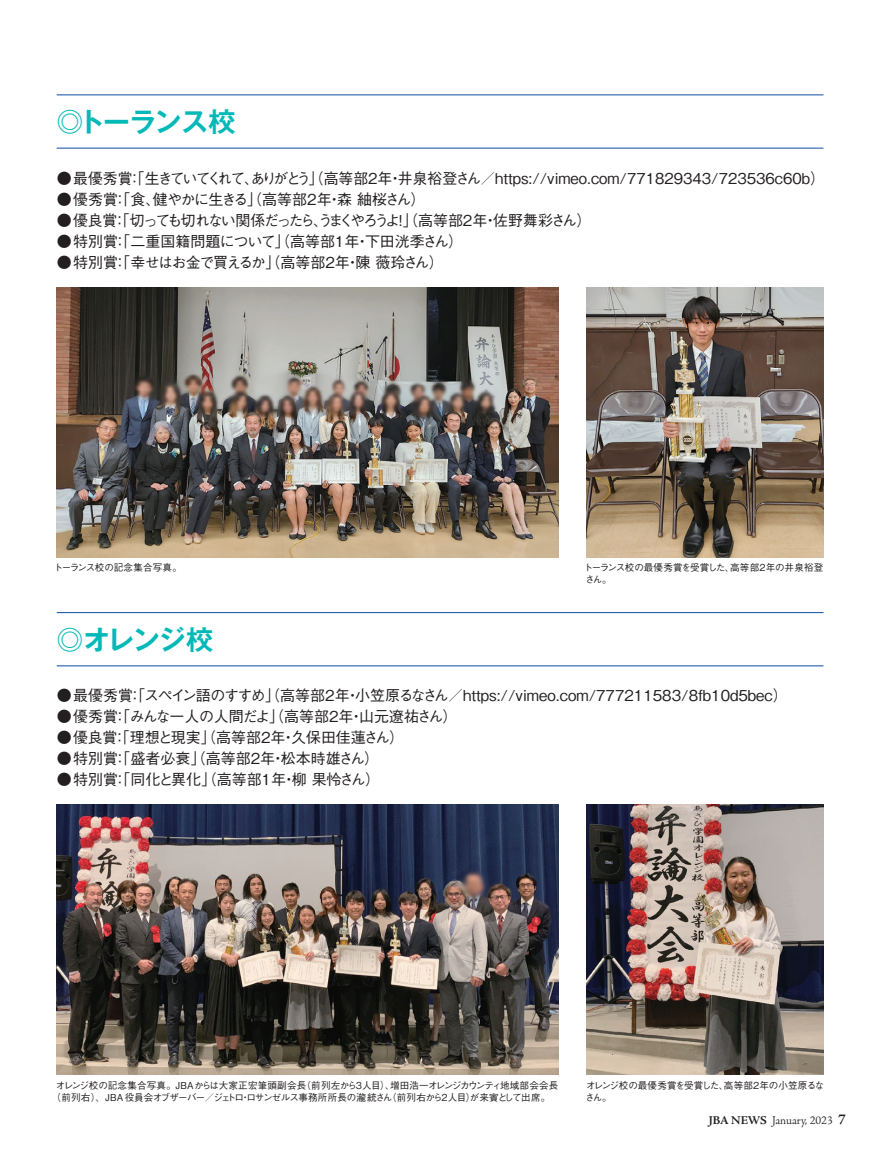
<style>
.page{position:relative;width:891px;height:1161px;background:#fff}
.page>*{position:absolute;margin:0;border:0;box-sizing:border-box;transform-origin:0 0}
.t1{font:700 27px "Gothic MB101 Pro De";letter-spacing:-.045em;color:#03b9b8}
.t2{font:500 15px "Gothic BBB Pro";color:#231f20}
.t3{font:500 15px "Gothic BBB Pro";letter-spacing:-.135em;color:#231f20}
.t4{font:500 15px "Gothic BBB Pro";letter-spacing:-.03em;color:#231f20}
.t5{font:500 15px "Gothic BBB Pro";letter-spacing:-.1em;color:#231f20}
.t6{font:500 15px "Gothic BBB Pro";letter-spacing:-.095em;color:#231f20}
.t7{font:300 12px "Adobe Jenson Pro";color:#231f20}
.t8{font:500 9.6px/12px "Gothic BBB Pro";letter-spacing:-.02em;color:#231f20}
.s1{font-weight:700}
.s2{font-weight:700;font-size:15px}
</style>
<div class="page">
<img style="left:587px;top:287px;width:237px;height:270px">
<img style="left:587px;top:805px;width:237px;height:270px">
<img style="left:57px;top:287px;width:501px;height:270px">
<img style="left:57px;top:805px;width:501px;height:270px">
<hr style="left:57px;top:94px;width:767px;height:1px;background:#0d4da1">
<hr style="left:57px;top:612px;width:767px;height:1px;background:#0d4da1">
<hr style="left:57px;top:148px;width:767px;height:1px;background:#0d4da1">
<hr style="left:57px;top:665px;width:767px;height:1px;background:#0d4da1">
<h1 class="t1" style="left:57px;top:99px;width:180px">◎トーランス校</h1>
<p class="t2" style="left:57px;top:166px;width:770px">● 最優秀賞：「生きていてくれて、ありがとう」（高等部２年・井泉裕登さん／https://vimeo.com/771829343/723536c60b）</p>
<p class="t6" style="left:57px;top:187px;width:370px">● 優秀賞：「食、健やかに生きる」（高等部２年・森 紬桜さん）</p>
<p class="t3" style="left:57px;top:208px;width:536px">● 優良賞：「切っても切れない関係だったら、うまくやろうよ！」（高等部２年・佐野舞彩さん）</p>
<p class="t2" style="left:57px;top:229px;width:408px">● 特別賞：「二重国籍問題について」（高等部１年・下田洸季さん）</p>
<p class="t5" style="left:57px;top:250px;width:389px">● 特別賞：「幸せはお金で買えるか」（高等部２年・陳 薇玲さん）</p>
<p class="t8" style="left:54px;top:560px;width:130px">トーランス校の記念集合写真。</p>
<h1 class="t1" style="left:57px;top:617px;width:158px">◎オレンジ校</h1>
<p class="t8" style="left:584px;top:560px;width:241px">トーランス校の最優秀賞を受賞した、高等部２年の井泉裕登さん。</p>
<p class="t2" style="left:57px;top:684px;width:733px">● 最優秀賞：「スペイン語のすすめ」（高等部２年・小笠原るなさん／https://vimeo.com/777211583/8fb10d5bec）</p>
<p class="t4" style="left:57px;top:705px;width:402px">● 優秀賞：「みんな一人の人間だよ」（高等部２年・山元遼祐さん）</p>
<p class="t2" style="left:57px;top:726px;width:349px">● 優良賞：「理想と現実」（高等部２年・久保田佳蓮さん）</p>
<p class="t2" style="left:57px;top:747px;width:324px">● 特別賞：「盛者必衰」（高等部２年・松本時雄さん）</p>
<p class="t2" style="left:57px;top:768px;width:325px">● 特別賞：「同化と異化」（高等部１年・柳 果怜さん）</p>
<p class="t8" style="left:52px;top:1078px;width:508px;text-indent:4px">オレンジ校の記念集合写真。JBAからは大家正宏筆頭副会長（前列左から３人目）、増田浩一オレンジカウンティ地域部会会長（前列右）、JBA 役員会オブザーバー／ジェトロ・ロサンゼルス事務所所長の瀧統さん（前列右から２人目）が来賓として出席。</p>
<p class="t8" style="left:585px;top:1078px;width:241px">オレンジ校の最優秀賞を受賞した、高等部２年の小笠原るなさん。</p>
<p class="t7" style="left:709px;top:1113px;width:139px"><span class="s1">JBA NEWS</span> January, 2023 <span class="s2">7</span></p>
</div>
